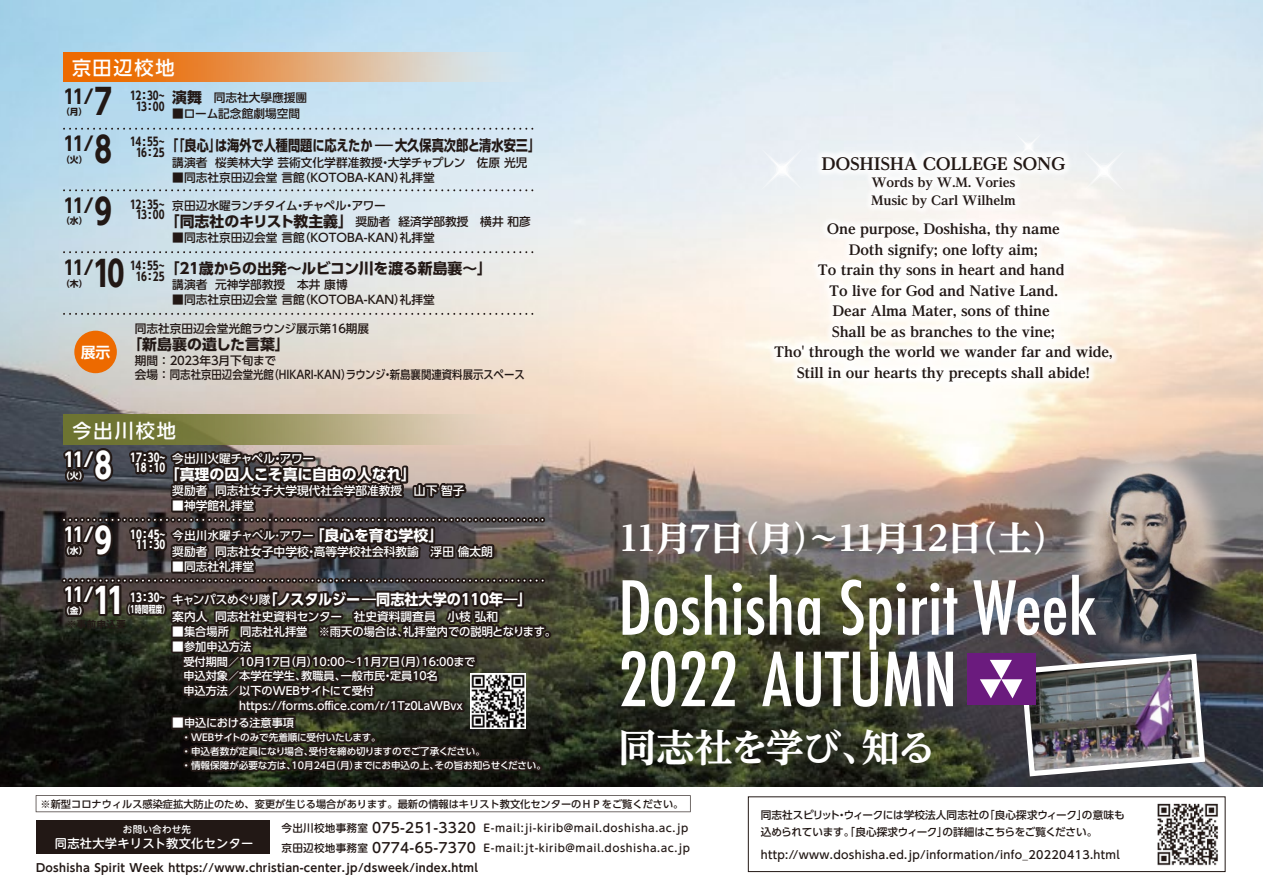
<style>
.page{position:relative;width:1263px;height:893px;background:#fff}
.page>*{position:absolute;margin:0;border:0;box-sizing:border-box;transform-origin:0 0}
.t1{font:500 condensed 72.3px/71.4px "Futura";color:#fff}
.t2{font:700 expanded 38.25px "UD Reimin Pr 6";letter-spacing:-.05em;color:#fff}
.t3{font:700 35.1px "UD Shin Go C Ofiz Pr 6 N";color:#221815}
.t4{font:700 35.1px "UD Shin Go C Ofiz Pr 6 N";color:#fff}
.t5{font:800 34.05px "UD Reimin Pr 6";letter-spacing:-.03em;color:#fff}
.t6{font:700 19.35px "UD Shin Go C Ofiz Pr 6 N";letter-spacing:-.06em;color:#221815;scale:1.09 1}
.t7{font:700 19.35px "UD Shin Go C Ofiz Pr 6 N";color:#fff;scale:1.09 1}
.t8{font:500 19.2px "UD Shin Go Pr 6";letter-spacing:.1em;color:#fff}
.t9{font:800 16.35px "UD Reimin Pr 6";letter-spacing:-.015em;color:#221815}
.t10{font:700 14.85px "UD Shin Go Pr 6";letter-spacing:-.005em;color:#221815}
.t11{font:700 14.85px "UD Shin Go Pr 6";letter-spacing:-.005em;color:#221815;scale:.82 1}
.t12{font:700 14.85px "UD Shin Go Pr 6";color:#fff;scale:.95 1}
.t13{font:700 14.85px "UD Shin Go Pr 6";color:#fff}
.t14{font:700 14.85px "UD Shin Go Pr 6 De";color:#fff}
.t15{font:800 13.65px/20.5px "UD Reimin Pr 6";letter-spacing:-.01em;color:#221815;text-align:center}
.t16{font:800 12.3px/17.7px "UD Reimin Pr 6";letter-spacing:-.015em;color:#221815}
.t17{font:500 12.3px "UD Shin M Go Pr 6";letter-spacing:.02em;color:#fff}
.t18{font:500 11.7px/15.8px "UD Shin Go Pr 6";color:#221815}
.t19{font:500 11.7px "UD Shin Go Pr 6";color:#fff}
.t20{font:700 11.7px/10.6px "UD Shin Go C Ofiz Pr 6 N";letter-spacing:-.02em;color:#221815;text-align:center}
.t21{font:700 11.7px/10.4px "UD Shin Go C Ofiz Pr 6 N";color:#fff;text-align:center}
.t22{font:500 11.7px "Gothic MB101 Pr 6 N";letter-spacing:-.005em;color:#fff}
.t23{font:500 11.1px/14.9px "UD Shin Go Pr 6";color:#fff}
.t24{font:700 11.1px "UD Shin Go Pr 6 De";letter-spacing:.03em;color:#221815}
.t25{font:500 11.1px "UD Shin Go Pr 6";letter-spacing:.03em;color:#221815}
.t26{font:500 10.65px/20.2px "UD Shin M Go Pr 6";letter-spacing:.05em;color:#221815}
.t27{font:500 10.65px "UD Shin Go Pr 6";color:#221815}
.t28{font:500 10.65px "UD Shin Go Pr 6";letter-spacing:-.02em;color:#221815}
.t29{font:500 10.2px "UD Shin Go Pr 6";color:#221815}
.t30{font:700 9.9px "UD Shin Go Pr 6";color:#fff;scale:.7 1}
.t31{font:700 9.9px "Gothic MB101 Pr 6 N De";color:#221815}
.t32{font:500 9.6px/13.8px "UD Shin Go Pr 6";letter-spacing:-.01em;color:#fff}
.t33{font:500 9.6px "UD Shin M Go Pr 6";letter-spacing:.02em;color:#fff}
.t34{font:700 8.7px "UD Shin Go Pr 6";color:#221815}
.t35{font:700 8.7px "UD Shin Go Pr 6";color:#fff}
.s1{font-weight:700;font-size:14.85px}
.s2{font-family:"UD Shin Go Pr 6";font-weight:700;font-size:14.85px}
.s3{font-weight:500;font-size:11.7px}
.s4{font-size:11.7px}
.s5{font-size:13.8px}
</style>
<div class="page">
<img style="left:1157px;top:803px;width:61px;height:63px">
<div style="left:36px;top:821px;width:234px;height:33px;background:#221815"></div>
<img style="left:0;top:0;width:1263px;height:787px">
<div style="left:748px;top:797px;width:477px;height:75px;border:1px solid #221815"></div>
<svg style="left:64px;top:128px;width:470px;height:2px"></svg>
<div style="left:63px;top:52px;width:474px;height:30px;background:linear-gradient(to right,#f15b00,#d4f2ff)"></div>
<svg style="left:36px;top:189px;width:655px;height:624px"></svg>
<svg style="left:63px;top:415px;width:483px;height:29px"></svg>
<img style="left:1048px;top:441px;width:201px;height:228px">
<div style="left:966px;top:653px;width:69px;height:52px;background:#6b1b7e"></div>
<img style="left:980px;top:651px;width:228px;height:128px">
<svg style="left:1082px;top:150px;width:43px;height:42px"></svg>
<div style="left:1096px;top:163px;width:17px;height:17px;background:#f3f4f6;border-radius:50%"></div>
<div style="left:1098px;top:165px;width:12px;height:12px;background:#fff;border-radius:50%"></div>
<svg style="left:1015px;top:133px;width:27px;height:15px"></svg>
<div style="left:761px;top:148px;width:42px;height:43px;background:#eaeff4"></div>
<div style="left:774px;top:161px;width:17px;height:17px;background:#eff3f6;border-radius:50%"></div>
<div style="left:776px;top:163px;width:13px;height:13px;background:#f8fafb;border-radius:50%"></div>
<div style="left:778px;top:166px;width:8px;height:8px;background:#fff;border-radius:50%"></div>
<img style="left:765px;top:214px;width:356px;height:177px">
<img style="left:769px;top:217px;width:349px;height:172px">
<img style="left:813px;top:148px;width:261px;height:68px">
<img style="left:816px;top:150px;width:255px;height:65px">
<img style="left:470px;top:673px;width:56px;height:56px">
<h3 class="t8" style="left:72px;top:52px;width:104px">京田辺校地</h3>
<h3 class="t3" style="left:95px;top:73px;width:19px">7</h3>
<h3 class="t6" style="left:64px;top:80px;width:29px">11/</h3>
<p class="t34" style="left:61px;top:105px;width:28px">（月）</p>
<p class="t20" style="left:130px;top:90px;width:36px">12:30～<br>13:00</p>
<h3 class="t3" style="left:95px;top:121px;width:19px">8</h3>
<h3 class="t6" style="left:64px;top:128px;width:29px">11/</h3>
<p class="t34" style="left:61px;top:152px;width:28px">（火）</p>
<p class="t20" style="left:130px;top:136px;width:36px">14:55～<br>16:25</p>
<h3 class="t3" style="left:95px;top:183px;width:19px">9</h3>
<h3 class="t6" style="left:64px;top:190px;width:29px">11/</h3>
<p class="t34" style="left:61px;top:214px;width:28px">（水）</p>
<p class="t20" style="left:130px;top:199px;width:36px">12:35～<br>13:00</p>
<h3 class="t3" style="left:93px;top:245px;width:33px">10</h3>
<h3 class="t6" style="left:64px;top:252px;width:29px">11/</h3>
<p class="t34" style="left:61px;top:276px;width:28px">（木）</p>
<p class="t20" style="left:130px;top:260px;width:36px">14:55～<br>16:25</p>
<p class="t18" style="left:172px;top:90px;width:137px"><span class="s1">演舞</span>　同志社大學應援團</p>
<p class="t18" style="left:172px;top:106px;width:129px">■ローム記念館劇場空間</p>
<p class="t11" style="left:166px;top:133px;width:458px">「「良心」は海外で人種問題に応えたか ―大久保真次郎と清水安三」</p>
<p class="t18" style="left:172px;top:154px;width:357px">講演者 桜美林大学 芸術文化学群准教授・大学チャプレン　佐原 光児</p>
<p class="t18" style="left:172px;top:169px;width:264px">■同志社京田辺会堂 言館（KOTOBA-KAN）礼拝堂</p>
<p class="t18" style="left:165px;top:197px;width:368px;text-indent:7px">京田辺水曜ランチタイム・チャペル・アワー<br><span class="s1">「同志社のキリスト教主義」</span> 奨励者 経済学部教授　横井 和彦</p>
<p class="t18" style="left:172px;top:229px;width:264px">■同志社京田辺会堂 言館（KOTOBA-KAN）礼拝堂</p>
<p class="t10" style="left:165px;top:256px;width:329px">「２１歳からの出発～ルビコン川を渡る新島襄～」</p>
<p class="t18" style="left:172px;top:276px;width:177px">講演者 元神学部教授　本井 康博</p>
<p class="t18" style="left:172px;top:291px;width:264px">■同志社京田辺会堂 言館（KOTOBA-KAN）礼拝堂</p>
<p class="t14" style="left:81px;top:341px;width:31px">展示</p>
<p class="t18" style="left:135px;top:320px;width:236px">同志社京田辺会堂光館ラウンジ展示第１６期展</p>
<p class="t10" style="left:127px;top:332px;width:164px">「新島襄の遺した言葉」</p>
<p class="t18" style="left:135px;top:352px;width:391px;line-height:14.9px">期間：２０２3年３月下旬まで　<br>会場：同志社京田辺会堂光館（HIKARI-KAN）ラウンジ・新島襄関連資料展示スペース</p>
<h3 class="t8" style="left:73px;top:415px;width:105px">今出川校地</h3>
<h3 class="t4" style="left:95px;top:437px;width:19px">8</h3>
<h3 class="t7" style="left:64px;top:444px;width:29px">11/</h3>
<p class="t35" style="left:61px;top:468px;width:28px">（火）</p>
<p class="t21" style="left:130px;top:452px;width:37px">17:30～<br>18 :10</p>
<p class="t19" style="left:172px;top:449px;width:143px">今出川火曜チャペル・アワー</p>
<p class="t13" style="left:165px;top:462px;width:253px">「真理の囚人こそ真に自由の人なれ」</p>
<p class="t19" style="left:172px;top:481px;width:294px">奨励者 同志社女子大学現代社会学部准教授　山下 智子</p>
<p class="t19" style="left:172px;top:496px;width:83px">■神学館礼拝堂</p>
<h3 class="t4" style="left:95px;top:512px;width:19px">9</h3>
<p class="t22" style="left:172px;top:526px;width:272px">今出川水曜チャペル・アワー<span class="s2">「良心を育む学校」</span></p>
<h3 class="t7" style="left:64px;top:519px;width:29px">11/</h3>
<p class="t35" style="left:61px;top:544px;width:28px">（水）</p>
<p class="t21" style="left:130px;top:529px;width:37px">10:45～<br>11:30</p>
<p class="t19" style="left:172px;top:542px;width:334px">奨励者 同志社女子中学校・高等学校社会科教諭　浮田 倫太朗　</p>
<p class="t19" style="left:172px;top:557px;width:83px">■同志社礼拝堂</p>
<h3 class="t4" style="left:93px;top:572px;width:33px">11</h3>
<h3 class="t7" style="left:64px;top:579px;width:29px">11/</h3>
<p class="t35" style="left:61px;top:604px;width:28px">（金）</p>
<p class="t12" style="left:172px;top:587px;width:380px"><span class="s3">キャンパスめぐり隊</span>「ノスタルジー―同志社大学の110年―」</p>
<p class="t19" style="left:172px;top:607px;width:327px">案内人 同志社社史資料センター　社史資料調査員　小枝 弘和</p>
<p class="t19" style="left:172px;top:622px;width:385px">■集合場所　同志社礼拝堂　※雨天の場合は、礼拝堂内での説明となります。</p>
<p class="t19" style="left:172px;top:637px;width:81px">■参加申込方法</p>
<p class="t23" style="left:172px;top:654px;width:305px">　受付期間／10月17日（月）10:00～11月7日（月）16:00まで　申込対象／本学在学生、教職員、一般市民・定員１０名<br>　申込方法／以下のWEBサイトにて受付<br>　　　　　　https://forms.office.com/r/1Tz0LaWBvx</p>
<p class="t23" style="left:172px;top:715px;width:123px"><span class="s4">■</span>申込における注意事項</p>
<p class="t32" style="left:181px;top:730px;width:366px">・WEBサイトのみで先着順に受付いたします。<br>・申込者数が定員になり場合、受付を締め切りますのでご了承ください。<br>・情報保障が必要な方は、10月24日（月）までにお申込の上、その旨お知らせください。</p>
<p class="t21" style="left:130px;top:592px;width:37px">13:30～</p>
<p class="t30" style="left:124px;top:601px;width:67px">（１時間程度）</p>
<p class="t31" style="left:67px;top:616px;width:61px">※事前申込要</p>
<h3 class="t9" style="left:821px;top:150px;width:245px">DOSHISHA COLLEGE SONG</h3>
<p class="t16" style="left:871px;top:173px;width:146px">Words by W.M. Vories<br>Music by Carl Wilhelm</p>
<p class="t15" style="left:774px;top:219px;width:341px">One purpose, Doshisha, thy name<br>Doth signify; one lofty aim;<br>To train thy sons in heart and hand<br>To live for God and Native Land.<br>Dear Alma Mater, sons of thine<br>Shall be as branches to the vine;<br>Tho' through the world we wander far and wide, Still in our hearts thy precepts shall abide!</p>
<h3 class="t5" style="left:618px;top:509px;width:449px">11月7日（月）～11月12日（土）</h3>
<h1 class="t1" style="left:618px;top:573px;width:480px">Doshisha Spirit Week<br>2022 AUTUMN</h1>
<h2 class="t2" style="left:618px;top:716px;width:319px">同志社を学び、知る</h2>
<p class="t29" style="left:41px;top:795px;width:644px">※新型コロナウィルス感染症拡大防止のため、変更が生じる場合があります。最新の情報はキリスト教文化センターのＨＰをご覧ください。</p>
<p class="t27" style="left:761px;top:807px;width:365px">同志社スピリット・ウィークには学校法人同志社の「良心探求ウィーク」の意味も</p>
<p class="t26" style="left:281px;top:817px;width:410px">今出川校地事務室 <span class="s5">075-251-3320</span> E-mail:ji-kirib@mail.doshisha.ac.jp京田辺校地事務室 <span class="s5">0774-65-7370</span> E-mail:jt-kirib@mail.doshisha.ac.jp</p>
<p class="t24" style="left:36px;top:858px;width:443px">Doshisha Spirit Week https://www.christian-center.jp/dsweek/index.html</p>
<p class="t33" style="left:123px;top:821px;width:70px">お問い合わせ先</p>
<p class="t28" style="left:761px;top:823px;width:338px">込められています。「良心探求ウィーク」の詳細はこちらをご覧ください。</p>
<p class="t17" style="left:55px;top:833px;width:200px">同志社大学キリスト教文化センター</p>
<p class="t25" style="left:761px;top:845px;width:360px">http://www.doshisha.ed.jp/information/info_20220413.html</p>
</div>
